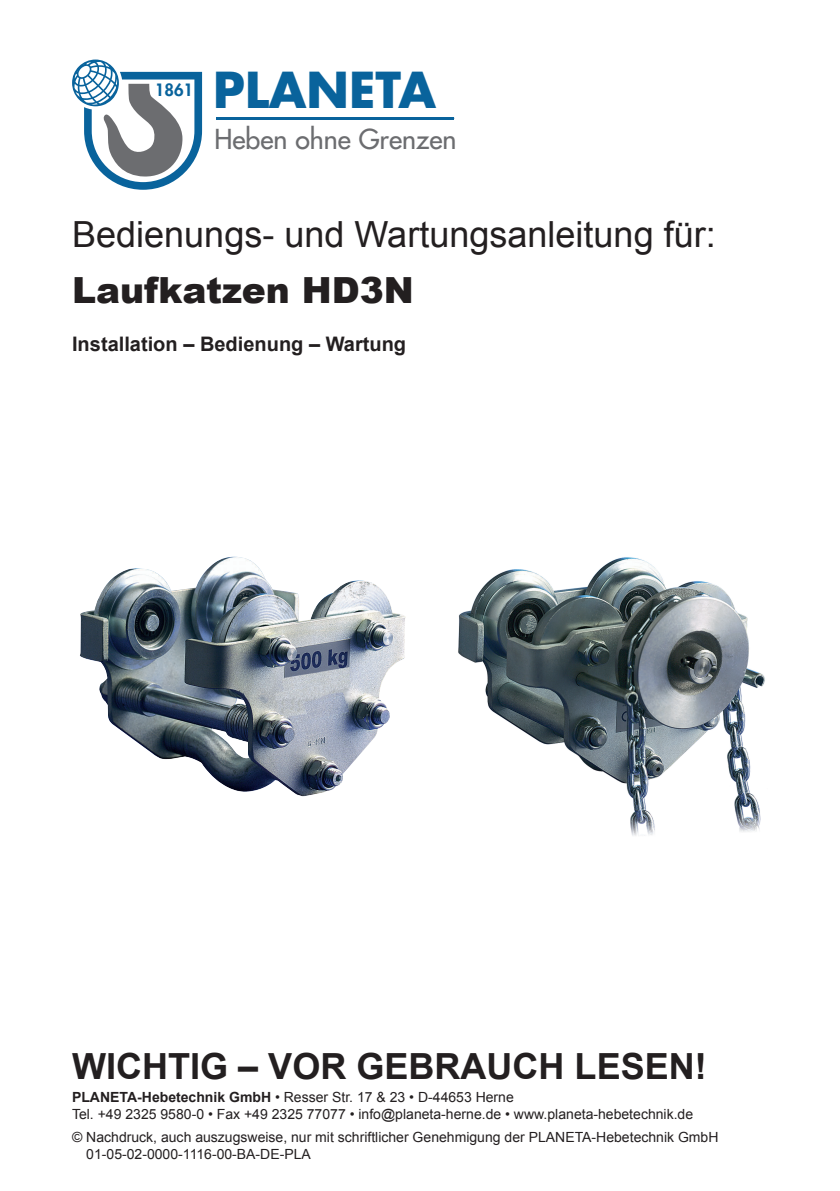
<style>
.page{position:relative;width:840px;height:1191px;background:#fff}
.page>*{position:absolute;margin:0;border:0;box-sizing:border-box;transform-origin:0 0}
.t1{font:700 48.2px "Futura";color:#09639c}
.t2{font:36px "Arial";color:#231f20}
.t3{font:700 36px "Arial";color:#231f20}
.t4{font:900 36px "Arial";color:#231f20}
.t5{font:26.8px "Futura";color:#6c6d70}
.t6{font:700 20px "Arial";color:#231f20}
.t7{font:800 16.6px "Futura";color:#09639c}
.t8{font:14px/16.8px "Arial";color:#231f20}
.s1{font-weight:700}
</style>
<div class="page">
<hr style="left:216px;top:117px;width:238px;height:2px;background:#09639c">
<svg style="left:72px;top:60px;width:130px;height:130px"></svg>
<img style="left:458px;top:557px;width:307px;height:279px">
<img style="left:80px;top:557px;width:325px;height:239px">
<p class="t7" style="left:155px;top:79px;width:40px">1861</p>
<h1 class="t1" style="left:213px;top:58px;width:224px">PLANETA</h1>
<h3 class="t5" style="left:214px;top:122px;width:243px">Heben ohne Grenzen</h3>
<h2 class="t2" style="left:72px;top:211px;width:645px">Bedienungs- und Wartungsanleitung für:</h2>
<h2 class="t4" style="left:72px;top:264px;width:343px">Laufkatzen HD3N</h2>
<h3 class="t6" style="left:72px;top:330px;width:335px">Installation – Bedienung – Wartung</h3>
<h2 class="t3" style="left:72px;top:1042px;width:636px">WICHTIG – VOR GEBRAUCH LESEN!</h2>
<p class="t8" style="left:72px;top:1089px;width:622px"><span class="s1">PLANETA-Hebetechnik GmbH</span> • Resser Str. 17 &amp; 23 • D-44653 Herne<br>Tel. +49 2325 9580-0 • Fax +49 2325 77077 • info@planeta-herne.de • www.planeta-hebetechnik.de</p>
<p class="t8" style="left:86px;top:1129px;width:633px;text-indent:-14px">© Nachdruck, auch auszugsweise, nur mit schriftlicher Genehmigung der PLANETA-Hebetechnik GmbH<br>01-05-02-0000-1116-00-BA-DE-PLA</p>
</div>
